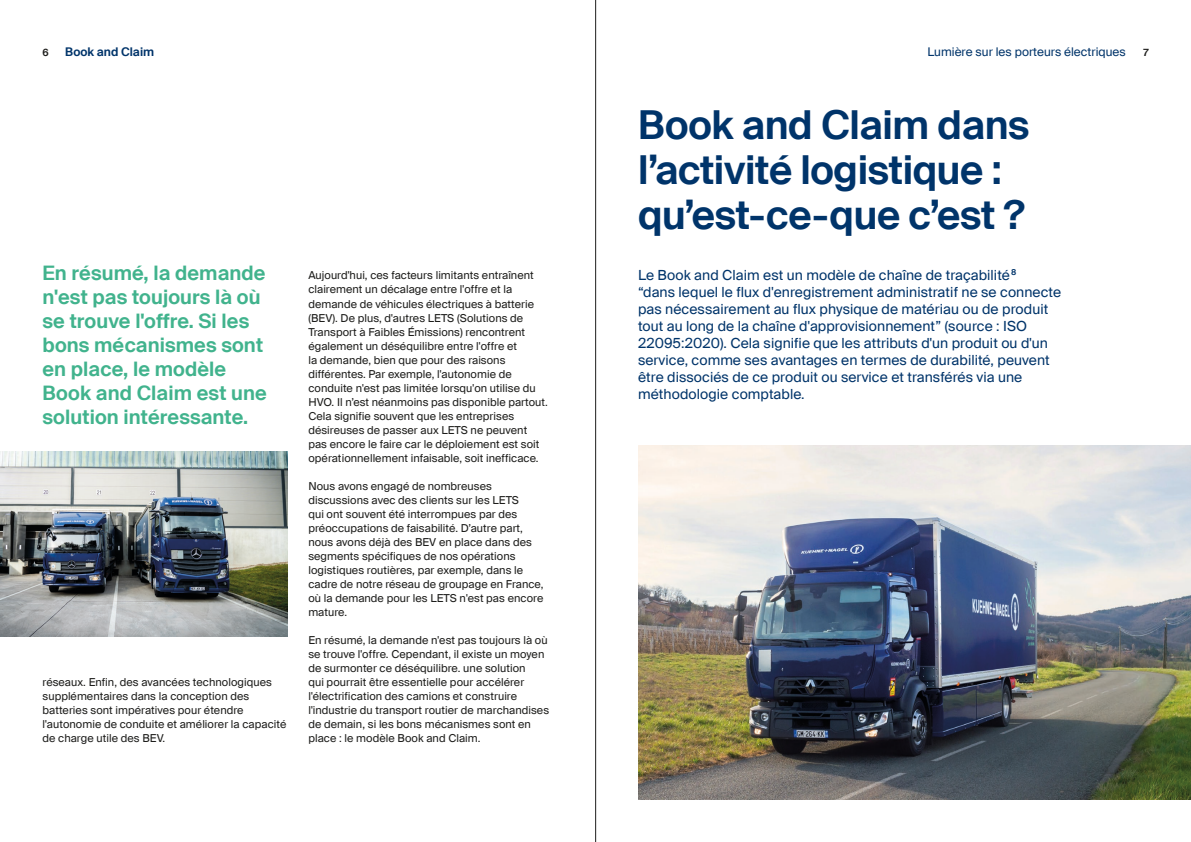
<style>
.page{position:relative;width:1191px;height:842px;background:#fff}
.page>*{position:absolute;margin:0;border:0;box-sizing:border-box;transform-origin:0 0}
.t1{font:600 40px/45px "Suisse Intl";letter-spacing:-.01em;color:#00346a}
.t2{font:600 20px/24px "Suisse Intl";letter-spacing:.005em;color:#41b38d}
.t3{font:14px/17px "Suisse Intl";letter-spacing:.005em;color:#00346a}
.t4{font:12px "Suisse Intl";color:#00346a}
.t5{font:600 12px "Suisse Intl";color:#00346a}
.t6{font:11px/14px "Suisse Intl";letter-spacing:.005em;color:#1d1d1b}
.t7{font:600 10px "Suisse Intl";color:#1d1d1b}
</style>
<div class="page">
<img style="left:0;top:452px;width:287px;height:184px">
<img style="left:638px;top:445px;width:553px;height:355px">
<hr style="left:595px;top:0;width:1px;height:842px;background:#1d1d1b">
<p class="t7" style="left:43px;top:46px;width:8px">6</p>
<p class="t5" style="left:65px;top:44px;width:90px">Book and Claim</p>
<p class="t4" style="left:927px;top:44px;width:200px">Lumière sur les porteurs électriques</p>
<p class="t7" style="left:1143px;top:46px;width:7px">7</p>
<h2 class="t2" style="left:43px;top:262px;width:226px">En résumé, la demande n'est pas toujours là où se trouve l'offre. Si les bons mécanismes sont en place, le modèle<br>Book and Claim est une solution intéressante.</h2>
<p class="t6" style="left:43px;top:675px;width:245px">réseaux. Enfin, des avancées technologiques supplémentaires dans la conception des batteries sont impératives pour étendre l'autonomie de conduite et améliorer la capacité de charge utile des BEV.</p>
<p class="t6" style="left:308px;top:269px;width:241px">Aujourd'hui, ces facteurs limitants entraînent clairement un décalage entre l'offre et la demande de véhicules électriques à batterie (BEV). De plus, d'autres LETS (Solutions de Transport à Faibles Émissions) rencontrent également un déséquilibre entre l'offre et<br>la demande, bien que pour des raisons différentes. Par exemple, l'autonomie de conduite n'est pas limitée lorsqu'on utilise du HVO. Il n’est néanmoins pas disponible partout.<br>Cela signifie souvent que les entreprises désireuses de passer aux LETS ne peuvent pas encore le faire car le déploiement est soit opérationnellement infaisable, soit inefficace.</p>
<p class="t6" style="left:308px;top:479px;width:237px">Nous avons engagé de nombreuses discussions avec des clients sur les LETS<br>qui ont souvent été interrompues par des préoccupations de faisabilité. D’autre part, nous avons déjà des BEV en place dans des segments spécifiques de nos opérations logistiques routières, par exemple, dans le cadre de notre réseau de groupage en France, où la demande pour les LETS n'est pas encore mature.</p>
<p class="t6" style="left:308px;top:633px;width:242px">En résumé, la demande n'est pas toujours là où se trouve l'offre. Cependant, il existe un moyen de surmonter ce déséquilibre. une solution<br>qui pourrait être essentielle pour accélérer l'électrification des camions et construire l'industrie du transport routier de marchandises de demain, si les bons mécanismes sont en place : le modèle Book and Claim.</p>
<h1 class="t1" style="left:638px;top:102px;width:393px">Book and Claim dans l’activité logistique : qu’est-ce-que c’est ?</h1>
<p class="t3" style="left:638px;top:267px;width:425px">Le Book and Claim est un modèle de chaîne de traçabilité <sup>8<br></sup>“dans lequel le flux d'enregistrement administratif ne se connecte pas nécessairement au flux physique de matériau ou de produit tout au long de la chaîne d'approvisionnement” (source : ISO 22095:2020). Cela signifie que les attributs d'un produit ou d'un service, comme ses avantages en termes de durabilité, peuvent être dissociés de ce produit ou service et transférés via une méthodologie comptable.</p>
</div>
